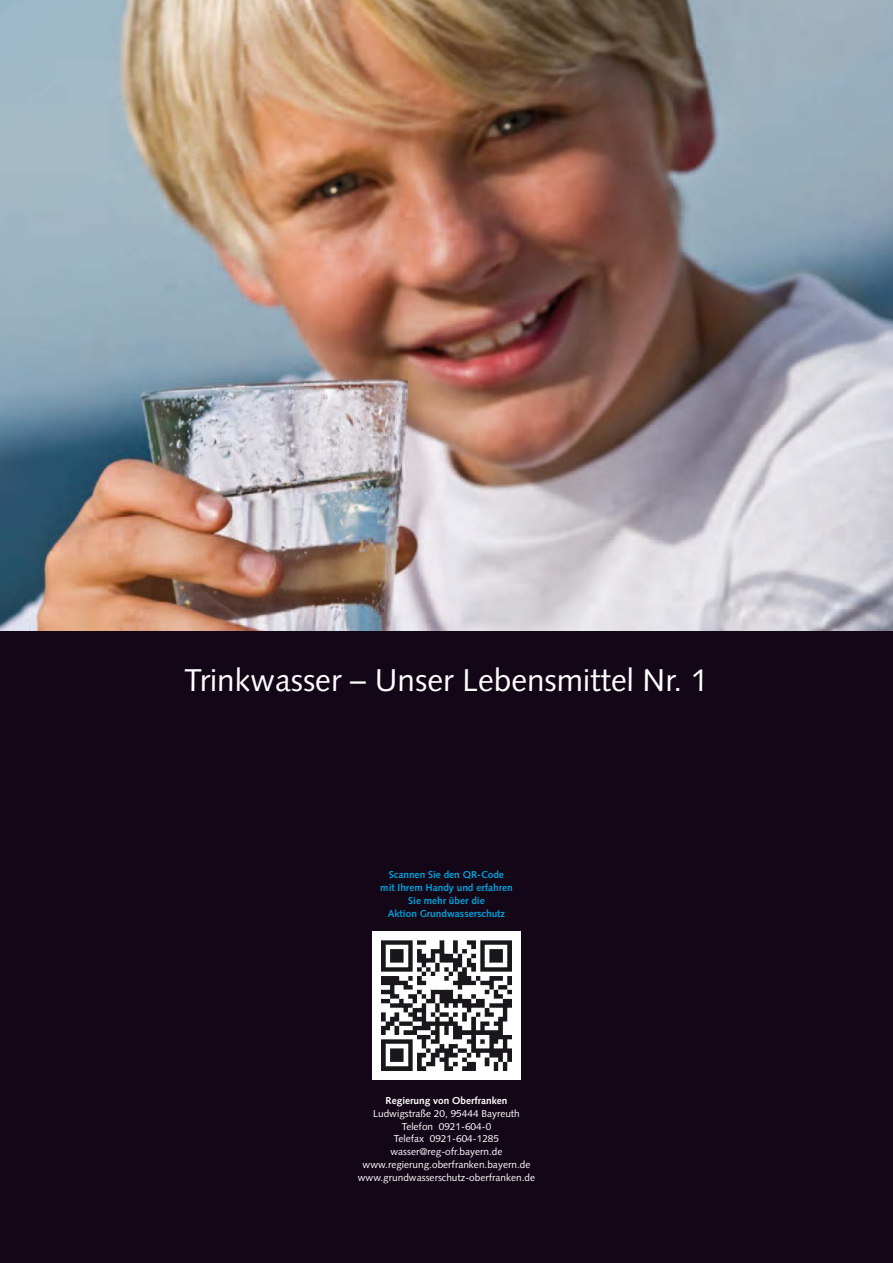
<style>
.page{position:relative;width:893px;height:1263px;background:#fff}
.page>*{position:absolute;margin:0;border:0;box-sizing:border-box;transform-origin:0 0}
.t1{font:31.5px "Syntax";color:#fff}
.t2{font:10.05px/12.8px "Syntax";color:#fff;text-align:center}
.t3{font:700 10.05px/12.8px "Syntax";color:#009fd8;text-align:center}
.t4{font:700 10.05px "Syntax";color:#fff}
</style>
<div class="page">
<img style="left:0;top:0;width:893px;height:631px">
<div style="left:0;top:631px;width:893px;height:632px;background:#130717"></div>
<div style="left:372px;top:931px;width:149px;height:149px;background:#fff"></div>
<img style="left:382px;top:941px;width:129px;height:129px">
<h1 class="t1" style="left:185px;top:667px;width:525px">Trinkwasser – Unser Lebensmittel Nr. 1</h1>
<p class="t3" style="left:380px;top:869px;width:134px">Scannen Sie den QR-Code<br>mit Ihrem Handy und erfahren<br>Sie mehr über die<br>Aktion Grundwasserschutz</p>
<p class="t4" style="left:386px;top:1096px;width:123px">Regierung von Oberfranken</p>
<p class="t2" style="left:358px;top:1108px;width:179px">Ludwigstraße 20, 95444 Bayreuth<br>Telefon 0921-604-0<br>Telefax 0921-604-1285 wasser@reg-ofr.bayern.de www.regierung.oberfranken.bayern.de www.grundwasserschutz-oberfranken.de</p>
</div>
